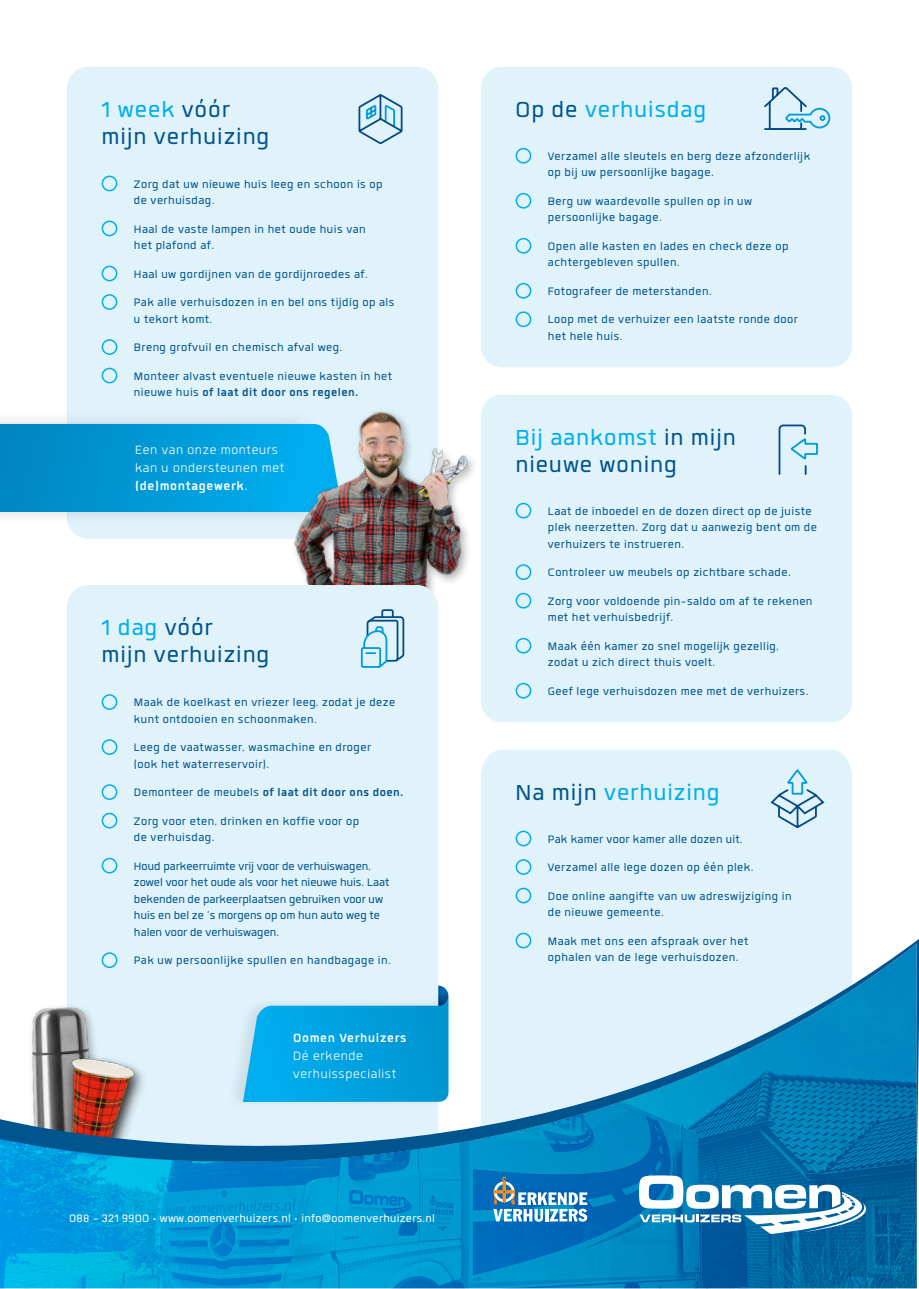
<style>
.page{position:relative;width:919px;height:1289px;background:#fff}
.page>*{position:absolute;margin:0;border:0;box-sizing:border-box;transform-origin:0 0}
.Titelteksten{font:30px/27px "Quan";letter-spacing:.03em;color:#01548e}
.Titelteksten-2{font:30px "Quan";letter-spacing:.03em;color:#00aeef}
.t1{font:300 16.5px "Quan";letter-spacing:.04em;color:#fff}
.t2{font:700 16.5px "Quan";letter-spacing:.04em;color:#fff}
.Subtitel_tekst{font:15px/16.5px "Quan";letter-spacing:.03em;color:#01548e}
.Subtitel_tekst-2{font:15px/16.5px "Quan";color:#01548e}
.Subtitel_tekst-3{font:700 15px "Quan";letter-spacing:.03em;color:#01548e}
.Subtitel_tekst-4{font:14.85px "Quan";letter-spacing:.02em;color:#fff}
.s1{color:#01548e}
.s2{font-weight:700}
.s3{font-weight:400}
.s4{color:#00aeef}
</style>
<div class="page">
<div style="left:67px;top:67px;width:371px;height:472px;background:#e0f3fb;border-radius:21px"></div>
<div style="left:102px;top:176px;width:15px;height:15px;border:2px solid #00aeef;border-radius:50%"></div>
<div style="left:102px;top:221px;width:15px;height:15px;border:2px solid #00aeef;border-radius:50%"></div>
<div style="left:102px;top:266px;width:15px;height:15px;border:2px solid #00aeef;border-radius:50%"></div>
<div style="left:102px;top:294px;width:15px;height:16px;border:2px solid #00aeef;border-radius:50%"></div>
<div style="left:102px;top:339px;width:15px;height:16px;border:2px solid #00aeef;border-radius:50%"></div>
<div style="left:102px;top:368px;width:15px;height:15px;border:2px solid #00aeef;border-radius:50%"></div>
<div style="left:0;top:408px;width:339px;height:120px;background:#231f20;opacity:.15"></div>
<svg style="left:0;top:424px;width:290px;height:88px;background:#0098d5"></svg>
<svg style="left:358px;top:94px;width:45px;height:51px"></svg>
<div style="left:290px;top:407px;width:188px;height:195px;background:#fff"></div>
<img style="left:291px;top:407px;width:180px;height:178px">
<div style="left:481px;top:749px;width:371px;height:189px;background:#e0f3fb"></div>
<div style="left:480px;top:395px;width:372px;height:327px;background:#e0f3fb;border-radius:21px"></div>
<div style="left:480px;top:67px;width:372px;height:300px;background:#e0f3fb;border-radius:21px"></div>
<div style="left:515px;top:503px;width:16px;height:15px;border:2px solid #00aeef;border-radius:50%"></div>
<div style="left:515px;top:564px;width:16px;height:16px;border:2px solid #00aeef;border-radius:50%"></div>
<div style="left:515px;top:593px;width:16px;height:15px;border:2px solid #00aeef;border-radius:50%"></div>
<div style="left:515px;top:638px;width:16px;height:15px;border:2px solid #00aeef;border-radius:50%"></div>
<div style="left:515px;top:683px;width:16px;height:15px;border:2px solid #00aeef;border-radius:50%"></div>
<div style="left:515px;top:148px;width:16px;height:16px;border:2px solid #00aeef;border-radius:50%"></div>
<div style="left:515px;top:193px;width:16px;height:16px;border:2px solid #00aeef;border-radius:50%"></div>
<div style="left:515px;top:238px;width:16px;height:16px;border:2px solid #00aeef;border-radius:50%"></div>
<div style="left:515px;top:283px;width:16px;height:16px;border:2px solid #00aeef;border-radius:50%"></div>
<div style="left:515px;top:311px;width:16px;height:16px;border:2px solid #00aeef;border-radius:50%"></div>
<div style="left:67px;top:585px;width:371px;height:353px;background:#e0f3fb"></div>
<img style="left:0;top:1257px;width:706px;height:31px">
<img style="left:706px;top:1257px;width:210px;height:31px">
<svg style="left:0;top:938px;width:918px;height:319px;background:#6cb5d6"></svg>
<svg style="left:493px;top:1176px;width:94px;height:45px"></svg>
<svg style="left:639px;top:1175px;width:274px;height:58px"></svg>
<div style="left:102px;top:694px;width:15px;height:16px;border:2px solid #00aeef;border-radius:50%"></div>
<div style="left:102px;top:739px;width:15px;height:16px;border:2px solid #00aeef;border-radius:50%"></div>
<div style="left:102px;top:784px;width:15px;height:16px;border:2px solid #00aeef;border-radius:50%"></div>
<div style="left:102px;top:812px;width:15px;height:16px;border:2px solid #00aeef;border-radius:50%"></div>
<div style="left:102px;top:857px;width:15px;height:16px;border:2px solid #00aeef;border-radius:50%"></div>
<div style="left:102px;top:952px;width:15px;height:16px;border:2px solid #00aeef;border-radius:50%"></div>
<div style="left:515px;top:830px;width:16px;height:16px;border:2px solid #00aeef;border-radius:50%"></div>
<div style="left:515px;top:859px;width:16px;height:15px;border:2px solid #00aeef;border-radius:50%"></div>
<div style="left:515px;top:887px;width:16px;height:16px;border:2px solid #00aeef;border-radius:50%"></div>
<div style="left:515px;top:932px;width:16px;height:16px;border:2px solid #00aeef;border-radius:50%"></div>
<svg style="left:360px;top:608px;width:45px;height:60px;background:#abd4e8"></svg>
<svg style="left:764px;top:87px;width:67px;height:43px"></svg>
<svg style="left:778px;top:424px;width:40px;height:51px"></svg>
<svg style="left:768px;top:770px;width:58px;height:59px;background:#bddbeb"></svg>
<div style="left:226px;top:989px;width:223px;height:122px;background:#231f20;opacity:.1"></div>
<svg style="left:243px;top:996px;width:206px;height:105px;background:#1baae2"></svg>
<p class="Titelteksten-2" style="left:102px;top:95px;width:130px">1 week <span class="s1">vóór</span></p>
<p class="Titelteksten" style="left:102px;top:122px;width:169px">mijn verhuizing</p>
<p class="Subtitel_tekst" style="left:134px;top:175px;width:250px">Zorg dat uw nieuwe huis leeg en schoon is op</p>
<p class="Subtitel_tekst" style="left:134px;top:192px;width:82px">de verhuisdag.</p>
<p class="Subtitel_tekst" style="left:134px;top:220px;width:233px">Haal de vaste lampen in het oude huis van</p>
<p class="Subtitel_tekst" style="left:134px;top:237px;width:82px">het plafond af.</p>
<p class="Subtitel_tekst" style="left:134px;top:265px;width:235px">Haal uw gordijnen van de gordijnroedes af.</p>
<p class="Subtitel_tekst" style="left:134px;top:294px;width:262px">Pak alle verhuisdozen in en bel ons tijdig op als u tekort komt.</p>
<p class="Subtitel_tekst" style="left:134px;top:339px;width:210px">Breng grofvuil en chemisch afval weg.</p>
<p class="Subtitel_tekst" style="left:134px;top:367px;width:259px">Monteer alvast eventuele nieuwe kasten in het nieuwe huis <span class="s2">of laat dit door ons regelen.</span></p>
<p class="t1" style="left:135px;top:442px;width:144px">Een van onze monteurs</p>
<p class="t1" style="left:135px;top:460px;width:151px">kan u ondersteunen met</p>
<p class="t2" style="left:135px;top:478px;width:114px">(de)montagewerk<span class="s3">.</span></p>
<p class="Titelteksten-2" style="left:102px;top:613px;width:113px">1 dag <span class="s1">vóór</span></p>
<p class="Titelteksten" style="left:102px;top:640px;width:169px">mijn verhuizing</p>
<p class="Subtitel_tekst" style="left:134px;top:694px;width:263px">Maak de koelkast en vriezer leeg, zodat je deze kunt ontdooien en schoonmaken.</p>
<p class="Subtitel_tekst" style="left:134px;top:739px;width:239px">Leeg de vaatwasser, wasmachine en droger</p>
<p class="Subtitel_tekst" style="left:134px;top:755px;width:137px">(ook het waterreservoir).</p>
<p class="Subtitel_tekst-3" style="left:134px;top:785px;width:271px"><span class="s3">Demonteer de meubels</span> of laat dit door ons doen.</p>
<p class="Subtitel_tekst" style="left:134px;top:812px;width:227px">Zorg voor eten, drinken en koffie voor op</p>
<p class="Subtitel_tekst" style="left:134px;top:829px;width:82px">de verhuisdag.</p>
<p class="Subtitel_tekst-2" style="left:134px;top:857px;width:257px">Houd parkeerruimte vrij voor de verhuiswagen, zowel voor het oude als voor het nieuwe huis. Laat bekenden de parkeerplaatsen gebruiken voor uw huis en bel ze ‘s morgens op om hun auto weg te halen voor de verhuiswagen.</p>
<p class="Subtitel_tekst" style="left:134px;top:952px;width:258px">Pak uw persoonlijke spullen en handbagage in.</p>
<p class="t2" style="left:293px;top:1030px;width:115px">Oomen Verhuizers</p>
<p class="t1" style="left:293px;top:1048px;width:71px">Dé erkende</p>
<p class="t1" style="left:293px;top:1066px;width:104px">verhuisspecialist</p>
<p class="Subtitel_tekst-4" style="left:69px;top:1211px;width:367px">088 - 321 9900 · www.oomenverhuizers.nl · info@oomenverhuizers.nl</p>
<p class="Titelteksten-2" style="left:515px;top:95px;width:192px"><span class="s1">Op de</span> verhuisdag</p>
<p class="Subtitel_tekst" style="left:548px;top:148px;width:264px">Verzamel alle sleutels en berg deze afzonderlijk op bij uw persoonlijke bagage.</p>
<p class="Subtitel_tekst" style="left:548px;top:193px;width:206px">Berg uw waardevolle spullen op in uw persoonlijke bagage.</p>
<p class="Subtitel_tekst" style="left:548px;top:238px;width:242px">Open alle kasten en lades en check deze op achtergebleven spullen.</p>
<p class="Subtitel_tekst" style="left:548px;top:283px;width:165px">Fotografeer de meterstanden.</p>
<p class="Subtitel_tekst" style="left:548px;top:311px;width:251px">Loop met de verhuizer een laatste ronde door het hele huis.</p>
<p class="Titelteksten" style="left:515px;top:423px;width:222px"><span class="s4">Bij aankomst</span> in mijn nieuwe woning</p>
<p class="Subtitel_tekst" style="left:548px;top:502px;width:270px">Laat de inboedel en de dozen direct op de juiste plek neerzetten. Zorg dat u aanwezig bent om de verhuizers te instrueren.</p>
<p class="Subtitel_tekst" style="left:548px;top:564px;width:244px">Controleer uw meubels op zichtbare schade.</p>
<p class="Subtitel_tekst" style="left:548px;top:592px;width:266px">Zorg voor voldoende pin-saldo om af te rekenen met het verhuisbedrijf.</p>
<p class="Subtitel_tekst" style="left:548px;top:637px;width:232px">Maak één kamer zo snel mogelijk gezellig,</p>
<p class="Subtitel_tekst" style="left:548px;top:654px;width:169px">zodat u zich direct thuis voelt.</p>
<p class="Subtitel_tekst" style="left:548px;top:682px;width:262px">Geef lege verhuisdozen mee met de verhuizers.</p>
<p class="Titelteksten-2" style="left:515px;top:778px;width:205px"><span class="s1">Na mijn</span> verhuizing</p>
<p class="Subtitel_tekst" style="left:548px;top:830px;width:196px">Pak kamer voor kamer alle dozen uit.</p>
<p class="Subtitel_tekst" style="left:548px;top:859px;width:207px">Verzamel alle lege dozen op één plek.</p>
<p class="Subtitel_tekst" style="left:548px;top:887px;width:245px">Doe online aangifte van uw adreswijziging in de nieuwe gemeente.</p>
<p class="Subtitel_tekst" style="left:548px;top:932px;width:202px">Maak met ons een afspraak over het ophalen van de lege verhuisdozen.</p>
</div>
